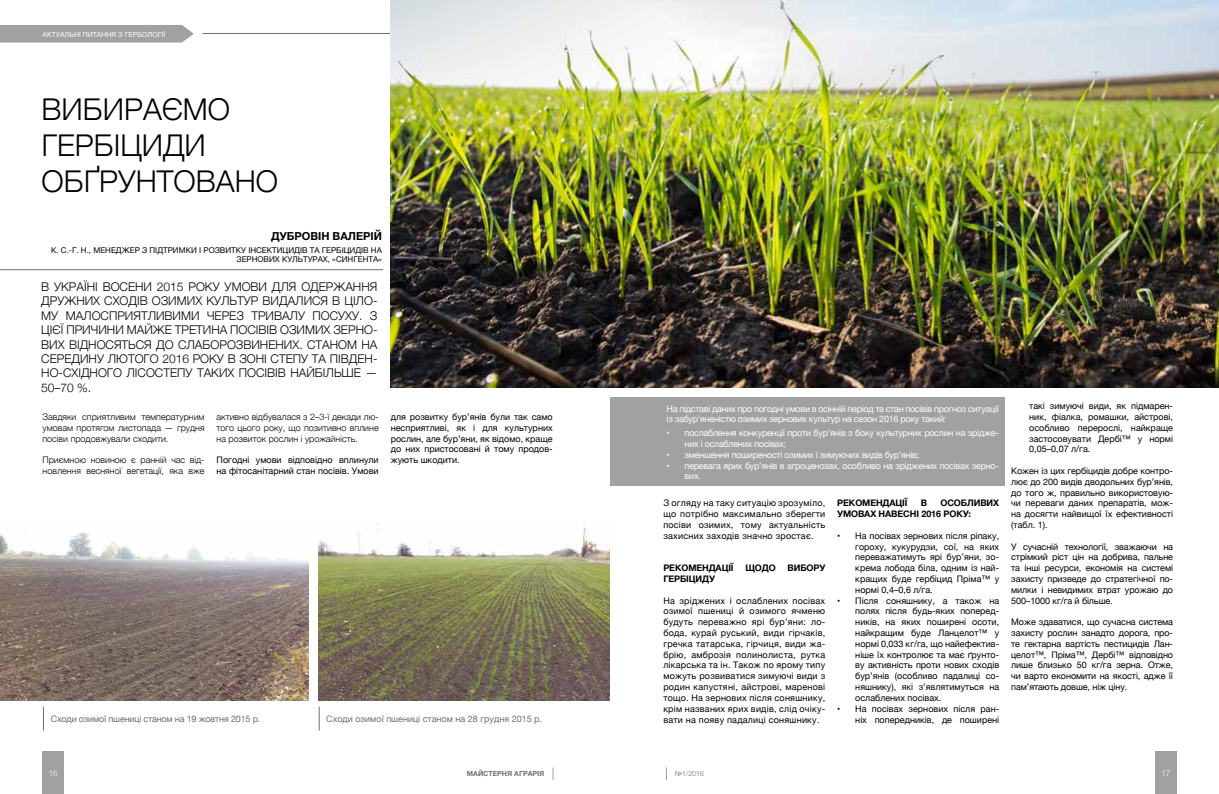
<style>
.page{position:relative;width:1219px;height:794px;background:#fff}
.page>*{position:absolute;margin:0;border:0;box-sizing:border-box;transform-origin:0 0}
.t1{font:300 30px/36px "Helvetica Neue";color:#000}
.t2{font:300 12px/14.4px "Helvetica Neue";color:#000;text-align:justify}
.t3{font:700 11px "Helvetica Neue";color:#000}
.t4{font:9px/10.8px "Helvetica Neue";color:#000;text-align:justify}
.t5{font:9px/10.8px "Helvetica Neue";letter-spacing:-.03em;color:#fff}
.t6{font:300 9px/10.8px "Helvetica Neue";color:#000;text-align:justify}
.t7{font:9px "Helvetica Neue";letter-spacing:-.01em;color:#706f6f}
.t8{font:700 9px/10.8px "Helvetica Neue";letter-spacing:-.01em;color:#000}
.t9{font:8px/9.6px "Helvetica Neue";color:#000;text-align:right}
.t10{font:300 8px "Helvetica Neue";color:#fff}
.t11{font:7px "Helvetica Neue";color:#fff}
.t12{font:700 7px "Helvetica Neue";color:#706f6f}
.t13{font:300 7px "Helvetica Neue";color:#706f6f}
</style>
<div class="page">
<hr style="left:0;top:269px;width:383px;height:1px;background:#706f6f">
<svg style="left:43px;top:706px;width:1px;height:24px"></svg>
<svg style="left:319px;top:706px;width:1px;height:24px"></svg>
<div style="left:610px;top:397px;width:394px;height:89px;background:#a1a1a1"></div>
<svg style="left:0;top:25px;width:194px;height:18px;background:#a6a6a6"></svg>
<div style="left:43px;top:751px;width:21px;height:43px;background:#a1a1a1"></div>
<hr style="left:202px;top:33px;width:407px;height:1px;background:#706f6f">
<div style="left:1155px;top:751px;width:21px;height:43px;background:#a1a1a1"></div>
<svg style="left:553px;top:767px;width:1px;height:13px"></svg>
<svg style="left:666px;top:767px;width:1px;height:13px"></svg>
<img style="left:0;top:532px;width:309px;height:169px">
<img style="left:319px;top:528px;width:291px;height:173px">
<img style="left:391px;top:0;width:828px;height:387px">
<p class="t11" style="left:43px;top:30px;width:124px">АКТУАЛЬНІ ПИТАННЯ З ГЕРБОЛОГІЇ</p>
<h1 class="t1" style="left:42px;top:90px;width:238px">ВИБИРАЄМО<br>ГЕРБІЦИДИ<br>ОБҐРУНТОВАНО</h1>
<p class="t3" style="left:271px;top:228px;width:112px">ДУБРОВІН ВАЛЕРІЙ</p>
<p class="t9" style="left:51px;top:245px;width:332px">К. С.-Г. Н., МЕНЕДЖЕР З ПІДТРИМКИ І РОЗВИТКУ ІНСЕКТИЦИДІВ ТА ГЕРБІЦИДІВ НА<br>ЗЕРНОВИХ КУЛЬТУРАХ, «СИНГЕНТА»</p>
<p class="t2" style="left:41px;top:279px;width:338px">В УКРАЇНІ ВОСЕНИ 2015 РОКУ УМОВИ ДЛЯ ОДЕРЖАННЯ ДРУЖНИХ СХОДІВ ОЗИМИХ КУЛЬТУР ВИДАЛИСЯ В ЦІЛО-МУ МАЛОСПРИЯТЛИВИМИ ЧЕРЕЗ ТРИВАЛУ ПОСУХУ. З ЦІЄЇ ПРИЧИНИ МАЙЖЕ ТРЕТИНА ПОСІВІВ ОЗИМИХ ЗЕРНО-ВИХ ВІДНОСЯТЬСЯ ДО СЛАБОРОЗВИНЕНИХ. СТАНОМ НА СЕРЕДИНУ ЛЮТОГО 2016 РОКУ В ЗОНІ СТЕПУ ТА ПІВДЕН-НО-СХІДНОГО ЛІСОСТЕПУ ТАКИХ ПОСІВІВ НАЙБІЛЬШЕ — 50–70 %.</p>
<p class="t6" style="left:43px;top:411px;width:164px">Завдяки сприятливим температурним умовам протягом листопада — грудня посіви продовжували сходити.</p>
<p class="t6" style="left:43px;top:454px;width:164px">Приємною новиною є ранній час від&shy;новлення весняної вегетації, яка вже</p>
<p class="t6" style="left:217px;top:411px;width:164px">активно відбувалася з 2–3-ї декади лю&shy;того цього року, що позитивно вплине на розвиток рослин і урожайність.</p>
<p class="t4" style="left:217px;top:455px;width:164px">Погодні умови відповідно вплинули на фітосанітарний стан посівів. Умови</p>
<p class="t4" style="left:391px;top:412px;width:164px">для розвитку бур’янів були так само несприятливі, як і для культурних рослин, але бур’яни, як відомо, краще до них пристосовані й тому продов&shy;жують шкодити.</p>
<p class="t7" style="left:51px;top:712px;width:211px">Сходи озимої пшениці станом на 19 жовтня 2015 р.</p>
<p class="t7" style="left:326px;top:712px;width:217px">Сходи озимої пшениці станом на 28 грудня 2015 р.</p>
<p class="t5" style="left:667px;top:403px;width:334px">На підставі даних про погодні умови в осінній період та стан посівів прогноз ситуації із забур’яненістю озимих зернових культур на сезон 2016 року такий:</p>
<p class="t5" style="left:685px;top:428px;width:316px;text-indent:-18px">• послаблення конкуренції проти бур’янів з боку культурних рослин на зрідже&shy;них і ослаблених посівах;</p>
<p class="t5" style="left:667px;top:449px;width:254px">• зменшення поширеності озимих і зимуючих видів бур’янів;</p>
<p class="t5" style="left:685px;top:460px;width:316px;text-indent:-18px">• перевага ярих бур’янів в агроценозах, особливо на зріджених посівах зерно&shy;вих.</p>
<p class="t4" style="left:663px;top:498px;width:163px">З огляду на таку ситуацію зрозуміло, що потрібно максимально зберегти посіви озимих, тому актуальність захисних заходів значно зростає.</p>
<p class="t8" style="left:663px;top:563px;width:72px">РЕКОМЕНДАЦІЇ</p>
<p class="t8" style="left:745px;top:563px;width:32px">ЩОДО</p>
<p class="t8" style="left:787px;top:563px;width:39px">ВИБОРУ</p>
<p class="t8" style="left:663px;top:573px;width:53px">ГЕРБІЦИДУ</p>
<p class="t4" style="left:663px;top:595px;width:163px">На зріджених і ослаблених посівах озимої пшениці й озимого ячменю будуть переважно ярі бур’яни: ло&shy;бода, курай руський, види гірчаків, гречка татарська, гірчиця, види жа&shy;брію, амброзія полинолиста, рутка лікарська та ін. Також по ярому типу можуть розвиватися зимуючі види з родин капустяні, айстрові, маренові тощо. На зернових після соняшнику, крім названих ярих видів, слід очіку&shy;вати на появу падалиці соняшнику.</p>
<p class="t8" style="left:837px;top:498px;width:72px">РЕКОМЕНДАЦІЇ</p>
<p class="t8" style="left:921px;top:498px;width:8px">В</p>
<p class="t8" style="left:837px;top:498px;width:163px;text-indent:103px">ОСОБЛИВИХ<br>УМОВАХ НАВЕСНІ 2016 РОКУ:</p>
<p class="t4" style="left:855px;top:531px;width:145px;text-indent:-18px">• На посівах зернових після ріпаку, гороху, кукурудзи, сої, на яких переважатимуть ярі бур’яни, зо&shy;крема лобода біла, одним із най&shy;кращих буде гербіцид Пріма™ у нормі 0,4–0,6 л/га.</p>
<p class="t4" style="left:855px;top:595px;width:145px;text-indent:-18px">• Після соняшнику, а також на полях після будь-яких поперед&shy;ників, на яких поширені осоти, найкращим буде Ланцелот™ у нормі 0,033 кг/га, що найефектив&shy;ніше їх контролює та має ґрунто&shy;ву активність проти нових сходів бур’янів (особливо падалиці со&shy;няшнику), які з’являтимуться на ослаблених посівах.</p>
<p class="t4" style="left:837px;top:703px;width:163px;text-align:right">• На посівах зернових після ран&shy;ніх попередників, де поширені</p>
<p class="t4" style="left:1029px;top:401px;width:145px">такі зимуючі види, як підмарен&shy;ник, фіалка, ромашки, айстрові, особливо перерослі, найкраще застосовувати Дербі™ у нормі 0,05–0,07 л/га.</p>
<p class="t4" style="left:1011px;top:466px;width:163px">Кожен із цих гербіцидів добре контро&shy;лює до 200 видів дводольних бур’янів, до того ж, правильно використовую&shy;чи переваги даних препаратів, мож&shy;на досягти найвищої їх ефективності (табл. 1).</p>
<p class="t4" style="left:1011px;top:541px;width:163px">У сучасній технології, зважаючи на стрімкий ріст цін на добрива, пальне та інші ресурси, економія на системі захисту призведе до стратегічної по&shy;милки і невидимих втрат урожаю до 500–1000 кг/га й більше.</p>
<p class="t4" style="left:1011px;top:617px;width:163px">Може здаватися, що сучасна система захисту рослин занадто дорога, про&shy;те гектарна вартість пестицидів Лан&shy;целот™, Пріма™, Дербі™ відповідно лише близько 50 кг/га зерна. Отже, чи варто економити на якості, адже її пам’ятають довше, ніж ціну.</p>
<p class="t10" style="left:49px;top:766px;width:10px">16</p>
<p class="t12" style="left:467px;top:768px;width:79px">МАЙСТЕРНЯ АГРАРІЯ</p>
<p class="t13" style="left:675px;top:768px;width:30px">№1/2016</p>
<p class="t10" style="left:1161px;top:766px;width:10px">17</p>
</div>
